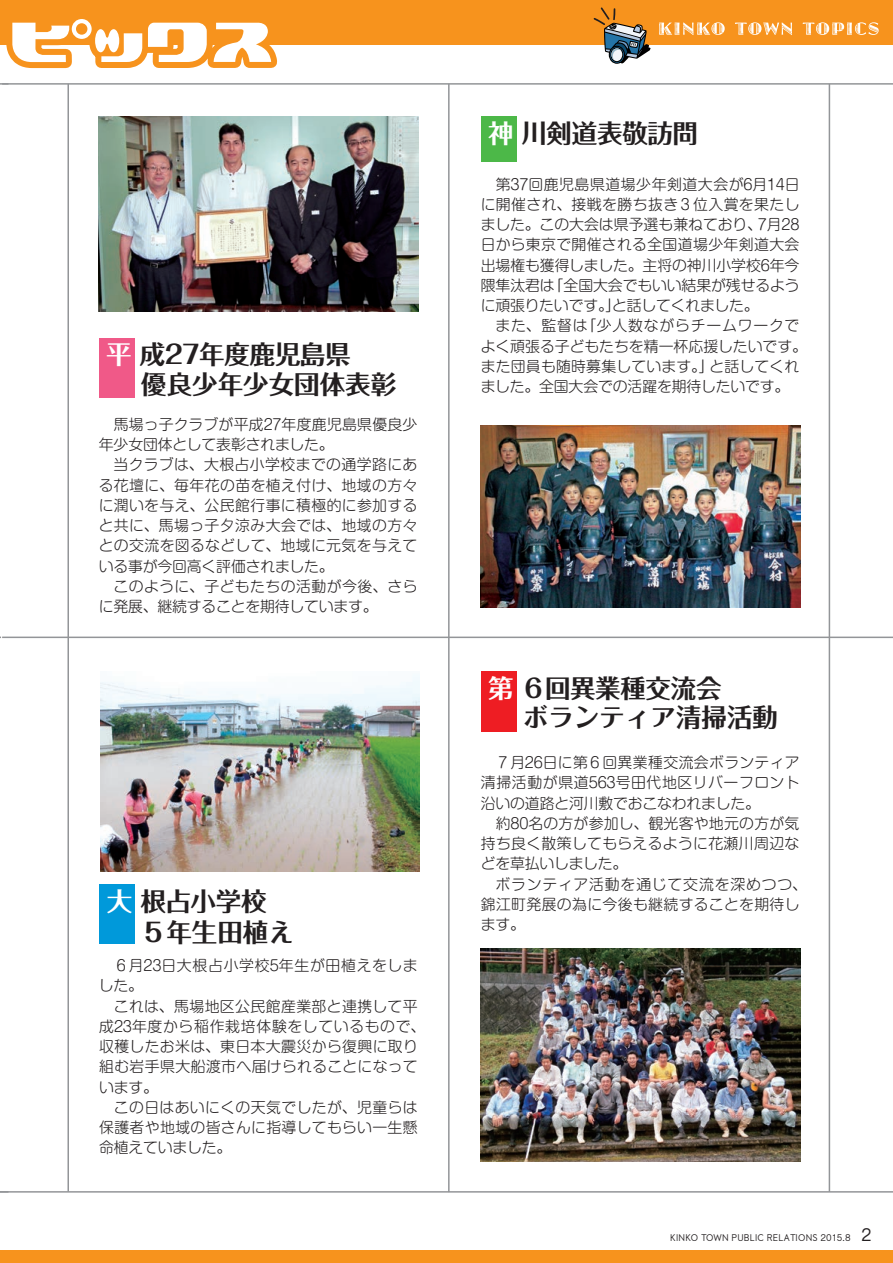
<style>
.page{position:relative;width:893px;height:1263px;background:#fff}
.page>*{position:absolute;margin:0;border:0;box-sizing:border-box;transform-origin:0 0}
.t1{font:700 25.5px/30.2px "Folk Pro";color:#231f20}
.t2{font:300 14.85px/20.2px "Shin M Go Pro";letter-spacing:.015em;color:#231f20;text-align:justify}
.t3{font:300 14.85px/20.2px "Shin M Go Pro";letter-spacing:-.005em;color:#231f20}
.t4{font:300 14.85px/20.2px "Shin M Go Pro";letter-spacing:.04em;color:#231f20}
.t5{font:500 8.55px "MOG Romaji B";letter-spacing:.02em;color:#231f20}
.s1{color:#fff}
.s2{font-size:15.9px}
</style>
<div class="page">
<div style="left:0;top:1250px;width:893px;height:13px;background:#f7931d"></div>
<div style="left:0;top:0;width:893px;height:44px;background:#f7931d"></div>
<svg style="left:659px;top:22px;width:220px;height:13px"></svg>
<svg style="left:594px;top:8px;width:57px;height:56px"></svg>
<svg style="left:0;top:19px;width:285px;height:50px"></svg>
<div style="left:99px;top:884px;width:36px;height:60px;background:#0099da"></div>
<hr style="left:0;top:83px;width:893px;height:2px;background:#939598">
<hr style="left:0;top:1191px;width:893px;height:1px;background:#939598">
<img style="left:481px;top:425px;width:319px;height:183px">
<img style="left:99px;top:116px;width:319px;height:195px">
<img style="left:481px;top:948px;width:319px;height:214px">
<img style="left:101px;top:675px;width:319px;height:196px">
<div style="left:481px;top:116px;width:35px;height:46px;background:#4cb848"></div>
<div style="left:99px;top:338px;width:35px;height:60px;background:#f05988"></div>
<div style="left:481px;top:671px;width:35px;height:60px;background:#ee1d23"></div>
<hr style="left:2px;top:637px;width:891px;height:1px;background:#939598">
<hr style="left:829px;top:84px;width:1px;height:1108px;background:#939598">
<hr style="left:67px;top:84px;width:2px;height:1108px;background:#939598">
<hr style="left:448px;top:84px;width:2px;height:1108px;background:#939598">
<h1 class="t1" style="left:106px;top:336px;width:246px"><span class="s1">平</span>成27年度鹿児島県</h1>
<h1 class="t1" style="left:141px;top:366px;width:256px">優良少年少女団体表彰</h1>
<p class="t3" style="left:99px;top:412px;width:320px;text-indent:15px">馬場っ子クラブが平成27年度鹿児島県優良少年少女団体として表彰されました。</p>
<p class="t2" style="left:99px;top:453px;width:320px;text-indent:15px">当クラブは、大根占小学校までの通学路にある花壇に、毎年花の苗を植え付け、地域の方々に潤いを与え、公民館行事に積極的に参加すると共に、馬場っ子夕涼み大会では、地域の方々との交流を図るなどして、地域に元気を与えている事が今回高く評価されました。</p>
<p class="t2" style="left:99px;top:574px;width:320px;text-indent:15px">このように、子どもたちの活動が今後、さらに発展、継続することを期待しています。</p>
<h1 class="t1" style="left:141px;top:883px;width:154px;text-indent:-34px"><span class="s1">大</span>根占小学校<br>５年生田植え</h1>
<p class="t4" style="left:99px;top:953px;width:320px;text-indent:15px">６月23日大根占小学校5年生が田植えをしました。</p>
<p class="t2" style="left:99px;top:994px;width:328px;text-align:left;text-indent:15px">これは、馬場地区公民館産業部と連携して平成23年度から稲作栽培体験をしているもので、収穫したお米は、東日本大震災から復興に取り組む岩手県大船渡市へ届けられることになっています。</p>
<p class="t2" style="left:99px;top:1095px;width:320px;text-indent:15px">この日はあいにくの天気でしたが、児童らは保護者や地域の皆さんに指導してもらい一生懸命植えていました。</p>
<h1 class="t1" style="left:488px;top:115px;width:211px"><span class="s1">神</span>川剣道表敬訪問</h1>
<p class="t2" style="left:481px;top:172px;width:320px;text-indent:15px">第37回鹿児島県道場少年剣道大会が6月14日に開催され、接戦を勝ち抜き３位入賞を果たしました。この大会は県予選も兼ねており、7月28日から東京で開催される全国道場少年剣道大会出場権も獲得しました。主将の神川小学校6年今隈隼汰君は「全国大会でもいい結果が残せるように頑張りたいです。」と話してくれました。</p>
<p class="t2" style="left:481px;top:314px;width:328px;text-align:left;text-indent:15px">また、監督は「少人数ながらチームワークでよく頑張る子どもたちを精一杯応援したいです。また団員も随時募集しています。」と話してくれました。全国大会での活躍を期待したいです。</p>
<h1 class="t1" style="left:488px;top:669px;width:235px"><span class="s1">第</span>６回異業種交流会</h1>
<h1 class="t1" style="left:523px;top:699px;width:256px">ボランティア清掃活動</h1>
<p class="t2" style="left:481px;top:750px;width:320px;text-indent:15px">７月26日に第６回異業種交流会ボランティア清掃活動が県道563号田代地区リバーフロント沿いの道路と河川敷でおこなわれました。</p>
<p class="t2" style="left:481px;top:811px;width:320px;text-indent:15px">約80名の方が参加し、観光客や地元の方が気持ち良く散策してもらえるように花瀬川周辺などを草払いしました。</p>
<p class="t2" style="left:481px;top:872px;width:328px;text-align:left;text-indent:15px">ボランティア活動を通じて交流を深めつつ、錦江町発展の為に今後も継続することを期待します。</p>
<p class="t5" style="left:670px;top:1232px;width:203px">KINKO TOWN PUBLIC RELATIONS 2015.8 <span class="s2">2</span></p>
</div>
